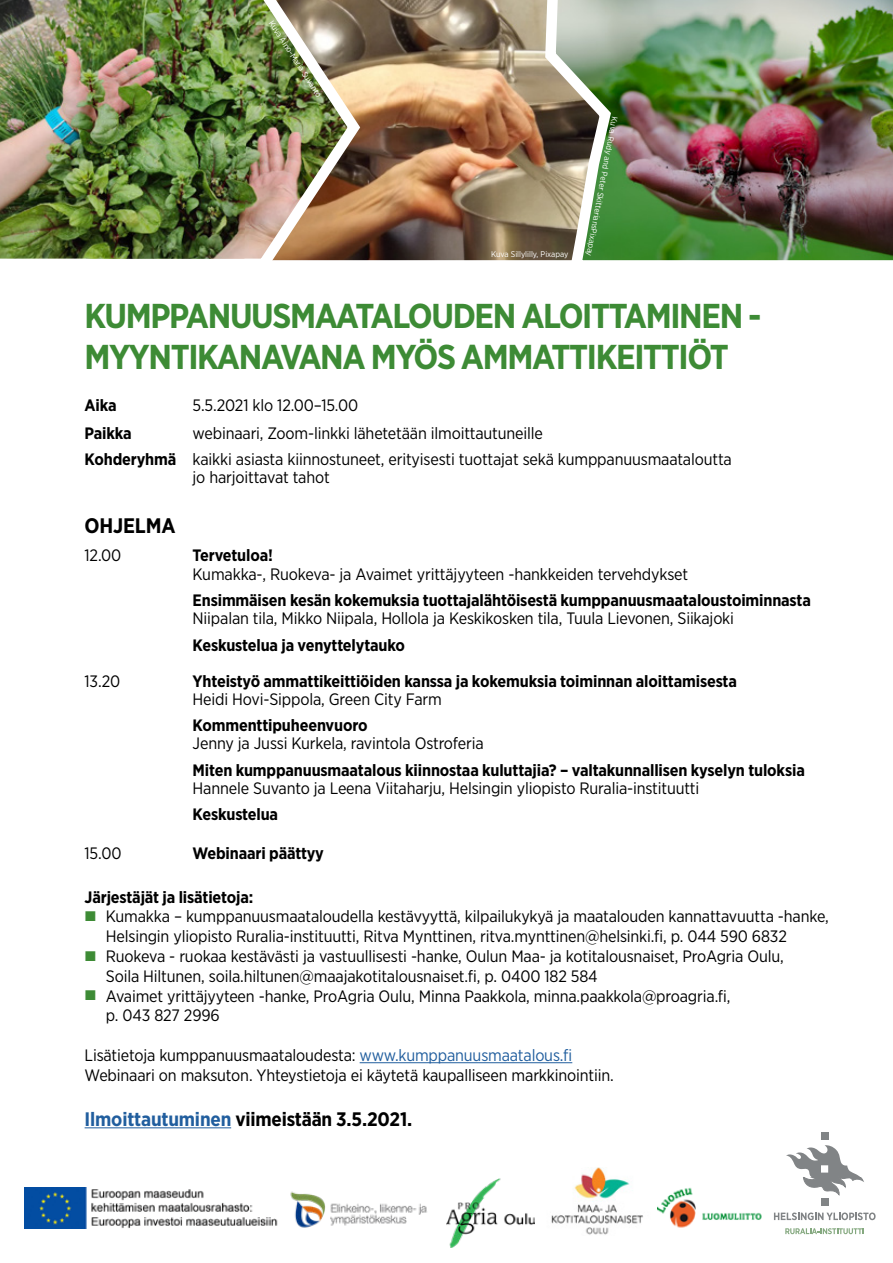
<style>
.page{position:relative;width:893px;height:1263px;background:#fff}
.page>*{position:absolute;margin:0;border:0;box-sizing:border-box;transform-origin:0 0}
.t1{font:700 34.5px/41.4px "Gotham Narrow";letter-spacing:-.04em;color:#3d8b35}
.t2{font:700 21px "Gotham Narrow";letter-spacing:-.01em;color:#000}
.t3{font:700 19.5px "Gotham Narrow";letter-spacing:-.01em;color:#000}
.t4{font:16.5px/19.8px "Gotham Narrow";letter-spacing:-.01em;color:#000}
.t5{font:700 16.5px "Gotham Narrow";letter-spacing:-.01em;color:#000}
.t6{font:8.25px "Gotham Narrow";color:#fff}
.s1{font-weight:700}
.s2{color:#215e9e}
</style>
<div class="page">
<hr style="left:360px;top:1062px;width:212px;height:1px;background:#215e9e">
<hr style="left:85px;top:1127px;width:146px;height:1px;background:#215e9e">
<img style="left:366px;top:0;width:174px;height:261px">
<img style="left:540px;top:0;width:353px;height:261px">
<img style="left:248px;top:0;width:118px;height:261px">
<img style="left:0;top:0;width:248px;height:259px">
<img style="left:657px;top:1187px;width:118px;height:41px">
<img style="left:551px;top:1167px;width:92px;height:68px">
<img style="left:446px;top:1179px;width:88px;height:69px">
<img style="left:25px;top:1187px;width:253px;height:41px">
<svg style="left:774px;top:1212px;width:102px;height:8px"></svg>
<div style="left:821px;top:1198px;width:7px;height:7px;background:#818486"></div>
<div style="left:821px;top:1132px;width:7px;height:8px;background:#818486"></div>
<svg style="left:786px;top:1145px;width:78px;height:50px"></svg>
<svg style="left:785px;top:1228px;width:79px;height:6px"></svg>
<img style="left:290px;top:1191px;width:137px;height:37px">
<p class="t6" style="left:275px;top:18px;width:91px;rotate:57deg">Kuva Aino-Maria Suvanto</p>
<p class="t6" style="left:491px;top:249px;width:79px">Kuva Sillylilly, Pixapay</p>
<p class="t6" style="left:621px;top:118px;width:143px;rotate:101deg">Kuva Rudy and Peter SkitteriansPixapay</p>
<h1 class="t1" style="left:85px;top:295px;width:678px">KUMPPANUUSMAATALOUDEN ALOITTAMINEN -<br>MYYNTIKANAVANA MYÖS AMMATTIKEITTIÖT</h1>
<p class="t5" style="left:85px;top:394px;width:34px">Aika</p>
<p class="t4" style="left:193px;top:395px;width:167px">5.5.2021 klo 12.00–15.00</p>
<p class="t5" style="left:85px;top:423px;width:49px">Paikka</p>
<p class="t4" style="left:85px;top:420px;width:649px;line-height:26.5px;text-indent:108px">webinaari, Zoom-linkki lähetetään ilmoittautuneille<br><span class="s1">Kohderyhmä</span> kaikki asiasta kiinnostuneet, erityisesti tuottajat sekä kumppanuusmaataloutta</p>
<p class="t4" style="left:193px;top:467px;width:139px">jo harjoittavat tahot</p>
<p class="t2" style="left:85px;top:512px;width:92px">OHJELMA</p>
<p class="t4" style="left:85px;top:545px;width:38px">12.00</p>
<p class="t5" style="left:193px;top:545px;width:82px">Tervetuloa!</p>
<p class="t4" style="left:193px;top:563px;width:497px">Kumakka-, Ruokeva- ja Avaimet yrittäjyyteen -hankkeiden tervehdykset</p>
<p class="t5" style="left:193px;top:590px;width:620px">Ensimmäisen kesän kokemuksia tuottajalähtöisestä kumppanuusmaataloustoiminnasta</p>
<p class="t4" style="left:193px;top:608px;width:543px">Niipalan tila, Mikko Niipala, Hollola ja Keskikosken tila, Tuula Lievonen, Siikajoki</p>
<p class="t5" style="left:193px;top:634px;width:214px">Keskustelua ja venyttelytauko</p>
<p class="t4" style="left:85px;top:670px;width:37px">13.20</p>
<p class="t5" style="left:193px;top:670px;width:546px">Yhteistyö ammattikeittiöiden kanssa ja kokemuksia toiminnan aloittamisesta</p>
<p class="t4" style="left:193px;top:688px;width:251px">Heidi Hovi-Sippola, Green City Farm</p>
<p class="t5" style="left:193px;top:715px;width:176px">Kommenttipuheenvuoro</p>
<p class="t4" style="left:193px;top:733px;width:293px">Jenny ja Jussi Kurkela, ravintola Ostroferia</p>
<p class="t5" style="left:193px;top:759px;width:614px">Miten kumppanuusmaatalous kiinnostaa kuluttajia? – valtakunnallisen kyselyn tuloksia</p>
<p class="t4" style="left:193px;top:777px;width:508px">Hannele Suvanto ja Leena Viitaharju, Helsingin yliopisto Ruralia-instituutti</p>
<p class="t5" style="left:193px;top:804px;width:87px">Keskustelua</p>
<p class="t4" style="left:85px;top:843px;width:38px">15.00</p>
<p class="t5" style="left:193px;top:842px;width:133px">Webinaari päättyy</p>
<p class="t5" style="left:85px;top:886px;width:170px">Järjestäjät ja lisätietoja:</p>
<p class="t4" style="left:106px;top:906px;width:724px">Kumakka – kumppanuusmaataloudella kestävyyttä, kilpailukykyä ja maatalouden kannattavuutta -hanke, Helsingin yliopisto Ruralia-instituutti, Ritva Mynttinen, ritva.mynttinen@helsinki.fi, p. 044 590 6832<br>Ruokeva - ruokaa kestävästi ja vastuullisesti -hanke, Oulun Maa- ja kotitalousnaiset, ProAgria Oulu,<br>Soila Hiltunen, soila.hiltunen@maajakotitalousnaiset.fi, p. 0400 182 584<br>Avaimet yrittäjyyteen -hanke, ProAgria Oulu, Minna Paakkola, minna.paakkola@proagria.fi,<br>p. 043 827 2996</p>
<p class="t4" style="left:85px;top:1045px;width:531px">Lisätietoja kumppanuusmaataloudesta: <span class="s2">www.kumppanuusmaatalous.fi<br></span>Webinaari on maksuton. Yhteystietoja ei käytetä kaupalliseen markkinointiin.</p>
<p class="t3" style="left:85px;top:1106px;width:329px"><span class="s2">Ilmoittautuminen</span> viimeistään 3.5.2021.</p>
</div>
